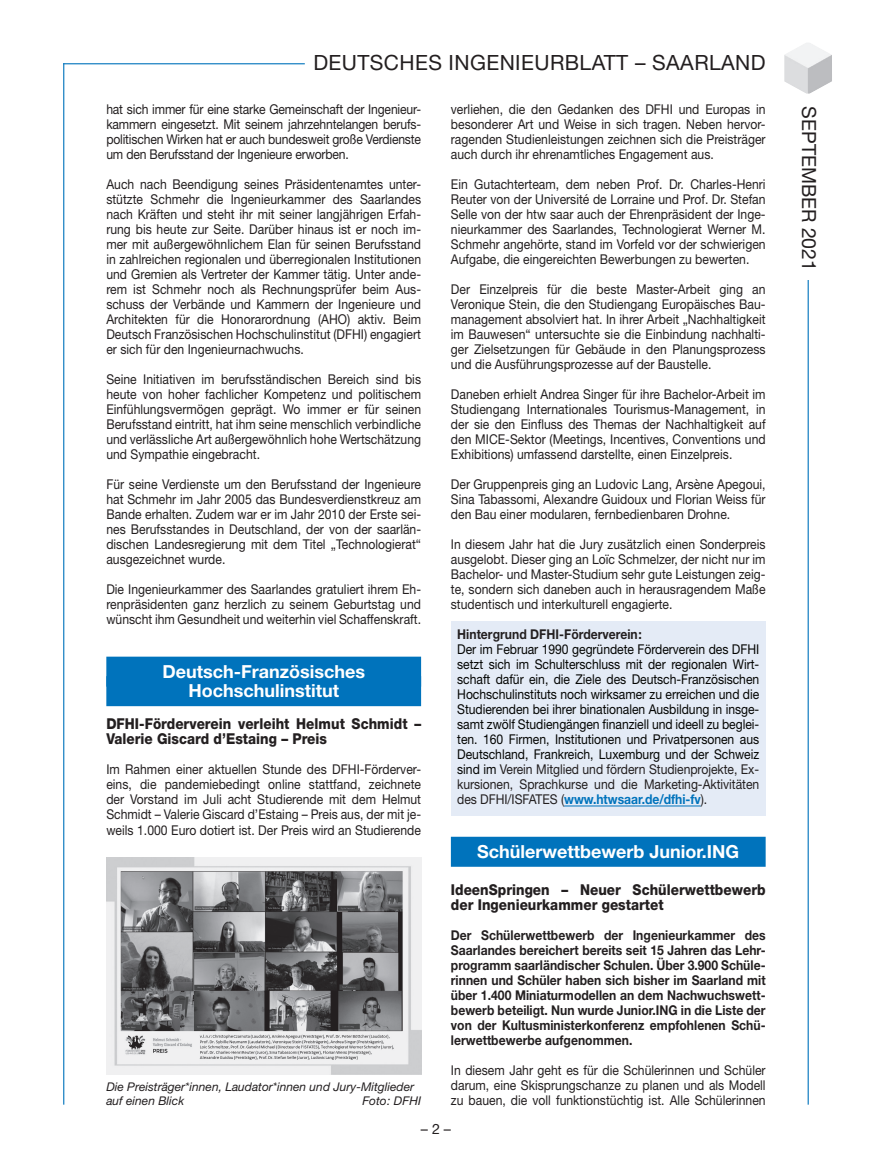
<style>
.page{position:relative;width:872px;height:1170px;background:#fff}
.page>*{position:absolute;margin:0;border:0;box-sizing:border-box;transform-origin:0 0}
.t1{font:21px "Helvetica Neue LT Std";letter-spacing:.02em;color:#231f20}
.t2{font:19.5px "Helvetica Neue LT Std";color:#231f20}
.t3{font:700 18px/19.5px "Helvetica Neue LT Std";color:#fff;text-align:center}
.t4{font:800 15px/15px "Helvetica Neue LT Std";color:#231f20;scale:.9 1}
.t5{font:14.25px "Helvetica Neue LT Std";color:#231f20}
.t6{font:13.5px/15px "Helvetica Neue LT Std";color:#231f20;text-align:justify;scale:.9 1}
.t7{font:13.5px/15px "Helvetica Neue LT Std";letter-spacing:-.005em;color:#040503;text-align:justify;scale:.9 1}
.t8{font:700 13.5px/15px "Helvetica Neue LT Std";color:#231f20;text-align:justify;scale:.9 1}
.t9{font:italic 12px/13.5px "Helvetica Neue LT Std";color:#231f20}
.s1{color:#231f20}
.s2{font-weight:700;color:#0073bc}
</style>
<div class="page">
<hr style="left:807px;top:222px;width:1px;height:882px;background:#0073bc">
<hr style="left:63px;top:63px;width:1px;height:1041px;background:#0073bc">
<hr style="left:63px;top:63px;width:242px;height:1px;background:#0073bc">
<div style="left:797px;top:106px;width:24px;height:173px;background:#fff"></div>
<img style="left:784px;top:43px;width:48px;height:51px">
<div style="left:106px;top:656px;width:315px;height:30px;background:#0073bc"></div>
<div style="left:106px;top:676px;width:315px;height:30px;background:#0073bc"></div>
<div style="left:451px;top:621px;width:314px;height:30px;background:#e4ebf6"></div>
<div style="left:451px;top:636px;width:314px;height:180px;background:#e4ebf6"></div>
<hr style="left:564px;top:805px;width:136px;height:1px;background:#0073bc">
<div style="left:451px;top:836px;width:314px;height:30px;background:#0073bc"></div>
<img style="left:106px;top:857px;width:315px;height:217px">
<h1 class="t1" style="left:313px;top:50px;width:454px">DEUTSCHES INGENIEURBLATT – SAARLAND</h1>
<p class="t6" style="left:106px;top:102px;width:351px">hat sich immer für eine starke Gemeinschaft der Ingenieur&shy;kammern eingesetzt. Mit seinem jahrzehntelangen berufs&shy;politischen Wirken hat er auch bundesweit große Verdienste um den Berufsstand der Ingenieure erworben.</p>
<p class="t6" style="left:106px;top:177px;width:351px">Auch nach Beendigung seines Präsidentenamtes unter&shy;stützte Schmehr die Ingenieurkammer des Saarlandes nach Kräften und steht ihr mit seiner langjährigen Erfah&shy;rung bis heute zur Seite. Darüber hinaus ist er noch im&shy;mer mit außergewöhnlichem Elan für seinen Berufsstand in zahlreichen regionalen und überregionalen Institutionen und Gremien als Vertreter der Kammer tätig. Unter ande&shy;rem ist Schmehr noch als Rechnungsprüfer beim Aus&shy;schuss der Verbände und Kammern der Ingenieure und Architekten für die Honorarordnung (AHO) aktiv. Beim Deutsch Französischen Hochschulinstitut (DFHI) engagiert er sich für den Ingenieurnachwuchs.</p>
<p class="t6" style="left:106px;top:372px;width:351px">Seine Initiativen im berufsständischen Bereich sind bis heute von hoher fachlicher Kompetenz und politischem Einfühlungsvermögen geprägt. Wo immer er für seinen Berufsstand eintritt, hat ihm seine menschlich verbindliche und verlässliche Art außergewöhnlich hohe Wertschätzung und Sympathie eingebracht.</p>
<p class="t6" style="left:106px;top:477px;width:351px">Für seine Verdienste um den Berufsstand der Ingenieure hat Schmehr im Jahr 2005 das Bundesverdienstkreuz am Bande erhalten. Zudem war er im Jahr 2010 der Erste sei&shy;nes Berufsstandes in Deutschland, der von der saarlän&shy;dischen Landesregierung mit dem Titel „Technologierat“ ausgezeichnet wurde.</p>
<p class="t6" style="left:106px;top:582px;width:351px">Die Ingenieurkammer des Saarlandes gratuliert ihrem Eh&shy;renpräsidenten ganz herzlich zu seinem Geburtstag und wünscht ihm Gesundheit und weiterhin viel Schaffenskraft.</p>
<h3 class="t3" style="left:162px;top:661px;width:204px">Deutsch-Französisches<br>Hochschulinstitut</h3>
<p class="t4" style="left:106px;top:716px;width:351px">DFHI-Förderverein verleiht Helmut Schmidt –<br>Valerie Giscard d’Estaing – Preis</p>
<p class="t6" style="left:106px;top:762px;width:351px">Im Rahmen einer aktuellen Stunde des DFHI-Förderver&shy;eins, die pandemiebedingt online stattfand, zeichnete der Vorstand im Juli acht Studierende mit dem Helmut Schmidt – Valerie Giscard d’Estaing – Preis aus, der mit je&shy;weils 1.000 Euro dotiert ist. Der Preis wird an Studierende</p>
<p class="t9" style="left:106px;top:1079px;width:309px">Die Preisträger*innen, Laudator*innen und Jury-Mitglieder auf einen Blick</p>
<p class="t9" style="left:362px;top:1093px;width:60px">Foto: DFHI</p>
<p class="t6" style="left:451px;top:102px;width:351px">verliehen, die den Gedanken des DFHI und Europas in besonderer Art und Weise in sich tragen. Neben hervor&shy;ragenden Studienleistungen zeichnen sich die Preisträger auch durch ihr ehrenamtliches Engagement aus.</p>
<p class="t6" style="left:451px;top:177px;width:351px">Ein Gutachterteam, dem neben Prof. Dr. Charles-Henri Reuter von der Université de Lorraine und Prof. Dr. Stefan Selle von der htw saar auch der Ehrenpräsident der Inge&shy;nieurkammer des Saarlandes, Technologierat Werner M.<br>Schmehr angehörte, stand im Vorfeld vor der schwierigen Aufgabe, die eingereichten Bewerbungen zu bewerten.</p>
<p class="t6" style="left:451px;top:282px;width:351px">Der Einzelpreis für die beste Master-Arbeit ging an Veronique Stein, die den Studiengang Europäisches Bau&shy;management absolviert hat. In ihrer Arbeit „Nachhaltigkeit im Bauwesen“ untersuchte sie die Einbindung nachhalti&shy;ger Zielsetzungen für Gebäude in den Planungsprozess und die Ausführungsprozesse auf der Baustelle.</p>
<p class="t6" style="left:451px;top:387px;width:351px">Daneben erhielt Andrea Singer für ihre Bachelor-Arbeit im Studiengang Internationales Tourismus-Management, in der sie den Einfluss des Themas der Nachhaltigkeit auf den MICE-Sektor (Meetings, Incentives, Conventions und Exhibitions) umfassend darstellte, einen Einzelpreis.</p>
<p class="t6" style="left:451px;top:477px;width:351px">Der Gruppenpreis ging an Ludovic Lang, Arsène Apegoui, Sina Tabassomi, Alexandre Guidoux und Florian Weiss für den Bau einer modularen, fernbedienbaren Drohne.</p>
<p class="t6" style="left:451px;top:536px;width:351px">In diesem Jahr hat die Jury zusätzlich einen Sonderpreis ausgelobt. Dieser ging an Loïc Schmelzer, der nicht nur im Bachelor- und Master-Studium sehr gute Leistungen zeig&shy;te, sondern sich daneben auch in herausragendem Maße studentisch und interkulturell engagierte.</p>
<p class="t8" style="left:457px;top:626px;width:206px">Hintergrund DFHI-Förderverein:</p>
<p class="t7" style="left:457px;top:642px;width:337px">Der im Februar 1990 gegründete Förderverein des DFHI setzt sich im Schulterschluss mit der regionalen Wirt&shy;schaft dafür ein, die Ziele des Deutsch-Französischen Hochschulinstituts noch wirksamer zu erreichen und die Studierenden bei ihrer binationalen Ausbildung in insge&shy;samt zwölf Studiengängen finanziell und ideell zu beglei&shy;ten. 160 Firmen, Institutionen und Privatpersonen aus Deutschland, Frankreich, Luxemburg und der Schweiz sind im <span class="s1">Verein Mitglied und fördern Studienprojekte, Ex&shy;kursionen, Sprachkurse und die Marketing-Aktivitäten des DFHI/ISFATES (</span><span class="s2">www.htwsaar.de/dfhi-fv</span><span class="s1">).</span></p>
<h3 class="t3" style="left:477px;top:841px;width:263px">Schülerwettbewerb Junior.ING</h3>
<p class="t4" style="left:451px;top:881px;width:351px">IdeenSpringen – Neuer Schülerwettbewerb der Ingenieurkammer gestartet</p>
<p class="t8" style="left:451px;top:926px;width:351px">Der Schülerwettbewerb der Ingenieurkammer des Saarlandes bereichert bereits seit 15 Jahren das Lehr&shy;programm saarländischer Schulen. Über 3.900 Schüle&shy;rinnen und Schüler haben sich bisher im Saarland mit über 1.400 Miniaturmodellen an dem Nachwuchswett&shy;bewerb beteiligt. Nun wurde Junior.ING in die Liste der von der Kultusministerkonferenz empfohlenen Schü&shy;lerwettbewerbe aufgenommen.</p>
<p class="t6" style="left:451px;top:1062px;width:351px">In diesem Jahr geht es für die Schülerinnen und Schüler darum, eine Skisprungschanze zu planen und als Modell zu bauen, die voll funktionstüchtig ist. Alle Schülerinnen</p>
<p class="t5" style="left:421px;top:1120px;width:32px">– 2 –</p>
<h2 class="t2" style="left:821px;top:106px;width:166px;rotate:90deg">SEPTEMBER 2021</h2>
</div>
